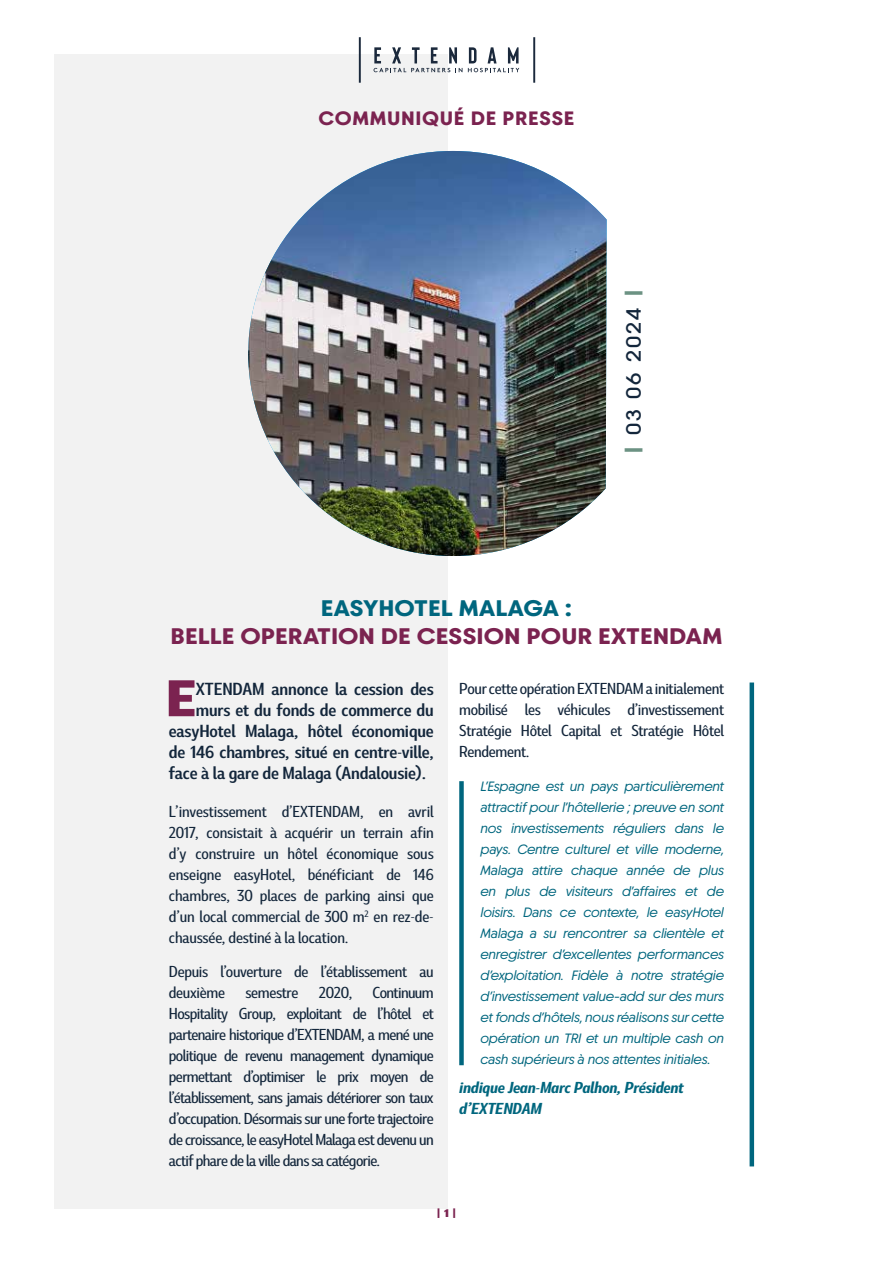
<style>
.page{position:relative;width:893px;height:1263px;background:#fff}
.page>*{position:absolute;margin:0;border:0;box-sizing:border-box;transform-origin:0 0}
.t1{font:800 57.15px "Marble Display";color:#7b2350}
.t2{font:22.5px "Chopin Trial Bold";color:#7b2350;scale:1.12 1}
.t3{font:22.5px "Chopin Trial Bold";color:#00667e;scale:1.12 1}
.t4{font:500 19.5px "ITC Avant Garde Pro";letter-spacing:.09em;color:#13263b;scale:1.12 1}
.t5{font:19.35px "Chopin Trial Bold";letter-spacing:.03em;color:#7b2350;scale:1.09 1}
.t6{font:600 16.5px "Marble Display";letter-spacing:-.01em;color:#13263b}
.t7{font:500 15px/21px "Marble Display";letter-spacing:-.02em;color:#13263b;text-align:justify}
.t8{font:italic 700 15px/21px "Marble Display";letter-spacing:-.02em;color:#00667e}
.t9{font:italic 13.5px/21px "Chopin Trial Medium";letter-spacing:-.02em;color:#00667e;text-align:justify}
.t10{font:800 expanded 10.5px "Marble Display";color:#7b2350}
.s1{font-family:"Marble Display";font-weight:800;color:#6c9283}
</style>
<div class="page">
<div style="left:54px;top:54px;width:393px;height:1155px;background:#f2f2f2"></div>
<hr style="left:750px;top:682px;width:4px;height:484px;background:#00667e">
<hr style="left:533px;top:37px;width:2px;height:46px;background:#1b293c">
<hr style="left:359px;top:37px;width:2px;height:46px;background:#1b293c">
<svg style="left:374px;top:47px;width:88px;height:25px"></svg>
<svg style="left:468px;top:47px;width:51px;height:25px"></svg>
<img style="left:248px;top:151px;width:359px;height:405px">
<div style="left:459px;top:781px;width:5px;height:284px;background:#00667e"></div>
<p class="t5" style="left:318px;top:106px;width:236px">COMMUNIQUÉ DE PRESSE</p>
<h3 class="t4" style="left:621px;top:454px;width:148px;rotate:-90deg"><span class="s1">|</span> 03 06 2024 <span class="s1">|</span></h3>
<h2 class="t3" style="left:321px;top:593px;width:226px">EASYHOTEL MALAGA :</h2>
<h2 class="t2" style="left:171px;top:622px;width:494px">BELLE OPERATION DE CESSION POUR EXTENDAM</h2>
<h1 class="t1" style="left:166px;top:645px;width:33px">E</h1>
<p class="t6" style="left:196px;top:675px;width:239px">XTENDAM annonce la cession des</p>
<p class="t7" style="left:459px;top:676px;width:266px">Pour cette opération EXTENDAM a initialement mobilisé les véhicules d’investissement Stratégie Hôtel Capital et Stratégie Hôtel Rendement.</p>
<p class="t9" style="left:480px;top:775px;width:245px">L’Espagne est un pays particulièrement attractif pour l’hôtellerie ; preuve en sont nos investissements réguliers dans le pays. Centre culturel et ville moderne, Malaga attire chaque année de plus en plus de visiteurs d’affaires et de loisirs. Dans ce contexte, le easyHotel Malaga a su rencontrer sa clientèle et enregistrer d’excellentes performances d’exploitation. Fidèle à notre stratégie d’investissement value-add sur des murs et fonds d’hôtels, nous réalisons sur cette opération un TRI et un multiple cash on cash supérieurs à nos attentes initiales.</p>
<p class="t8" style="left:459px;top:1076px;width:226px">indique Jean-Marc Palhon, Président d’EXTENDAM</p>
<p class="t6" style="left:196px;top:696px;width:239px">murs et du fonds de commerce du</p>
<p class="t6" style="left:169px;top:717px;width:266px">easyHotel Malaga, hôtel économique</p>
<p class="t6" style="left:169px;top:738px;width:266px">de 146 chambres, situé en centre-ville,</p>
<p class="t6" style="left:169px;top:759px;width:259px">face à la gare de Malaga (Andalousie).</p>
<p class="t7" style="left:169px;top:800px;width:266px">L’investissement d’EXTENDAM, en avril 2017, consistait à acquérir un terrain afin d’y construire un hôtel économique sous enseigne easyHotel, bénéficiant de 146 chambres, 30 places de parking ainsi que d’un local commercial de 300 m<sup>2</sup> en rez-de&shy;chaussée, destiné à la location.</p>
<p class="t7" style="left:169px;top:959px;width:266px">Depuis l’ouverture de l’établissement au deuxième</p>
<p class="t7" style="left:169px;top:980px;width:266px;text-indent:204px">Continuum Hospitality Group, exploitant de l’hôtel et partenaire historique d’EXTENDAM, a mené une politique de revenu management dynamique permettant d’optimiser le prix moyen de l’établissement, sans jamais détériorer son taux d’occupation. Désormais sur une forte trajectoire de croissance, le easyHotel Malaga est devenu un actif phare de la ville dans sa catégorie.</p>
<p class="t7" style="left:245px;top:980px;width:55px">semestre</p>
<p class="t7" style="left:319px;top:980px;width:35px">2020,</p>
<p class="t10" style="left:437px;top:1204px;width:21px">| 1 |</p>
</div>
